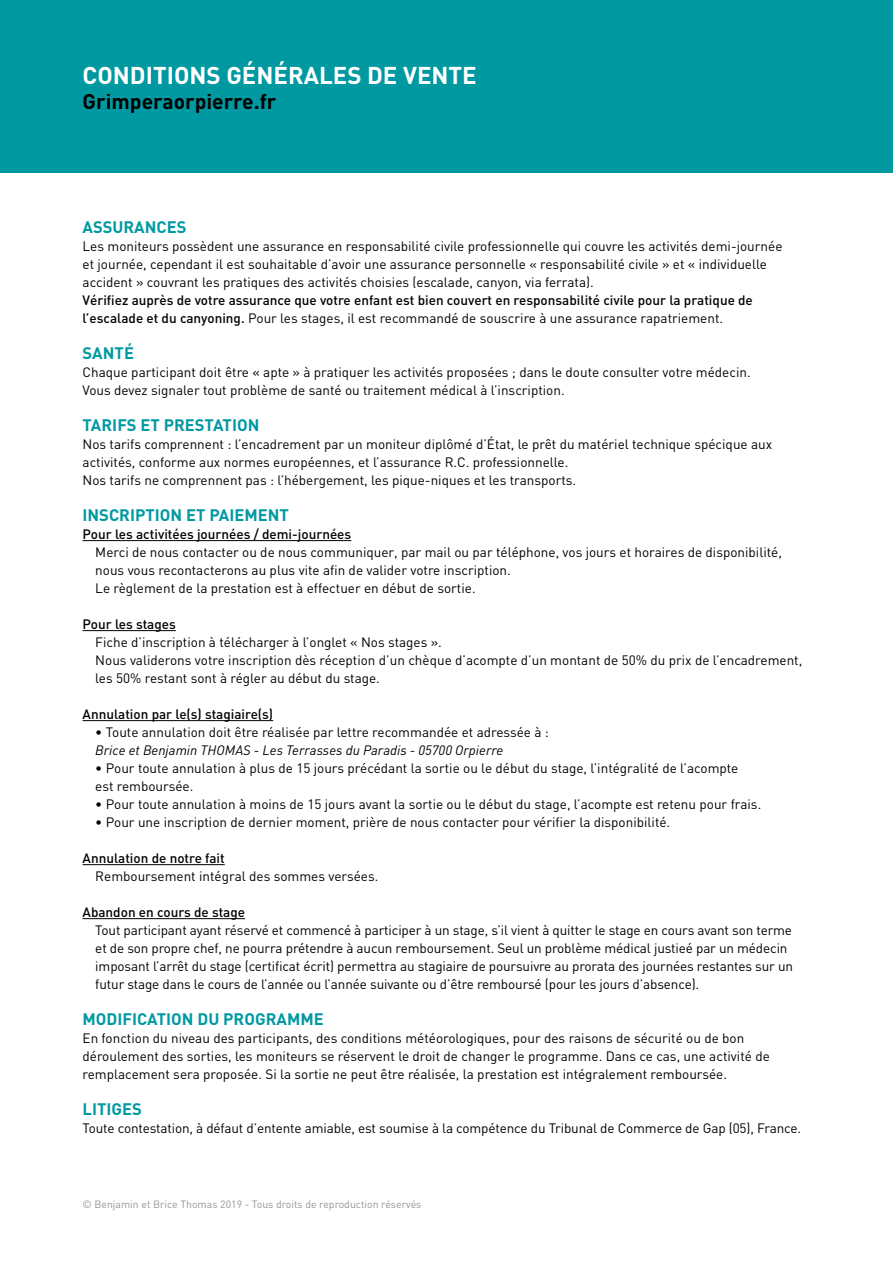
<style>
.page{position:relative;width:893px;height:1263px;background:#fff}
.page>*{position:absolute;margin:0;border:0;box-sizing:border-box;transform-origin:0 0}
.t1{font:700 24px "DIN";color:#fff}
.t2{font:700 21px "DIN";color:#000}
.t3{font:700 16.5px "DIN";color:#0099a2}
.t4{font:13.5px/18px "DIN";color:#000}
.t5{font:500 13.5px/18px "DIN";color:#000}
.t6{font:italic 13.5px "DIN";color:#000}
.t7{font:10.5px "DIN";color:#939598}
.s1{font-weight:400}
</style>
<div class="page">
<hr style="left:83px;top:540px;width:268px;height:1px;background:#000">
<hr style="left:83px;top:630px;width:93px;height:1px;background:#000">
<hr style="left:83px;top:720px;width:190px;height:1px;background:#000">
<hr style="left:83px;top:864px;width:142px;height:1px;background:#000">
<hr style="left:83px;top:918px;width:162px;height:1px;background:#000">
<div style="left:0;top:0;width:893px;height:172px;background:#0099a2"></div>
<h1 class="t1" style="left:83px;top:59px;width:396px">CONDITIONS GÉNÉRALES DE VENTE</h1>
<h2 class="t2" style="left:83px;top:88px;width:195px">Grimperaorpierre.fr</h2>
<p class="t3" style="left:83px;top:216px;width:105px">ASSURANCES</p>
<p class="t4" style="left:83px;top:237px;width:701px">Les moniteurs possèdent une assurance en responsabilité civile professionnelle qui couvre les activités demi-journée et journée, cependant il est souhaitable d’avoir une assurance personnelle « responsabilité civile » et « individuelle accident » couvrant les pratiques des activités choisies (escalade, canyon, via ferrata).</p>
<p class="t5" style="left:83px;top:290px;width:672px">Vérifiez auprès de votre assurance que votre enfant est bien couvert en responsabilité civile pour la pratique de l’escalade et du canyoning. <span class="s1">Pour les stages, il est recommandé de souscrire à une assurance rapatriement.</span></p>
<p class="t3" style="left:83px;top:342px;width:53px">SANTÉ</p>
<p class="t4" style="left:83px;top:363px;width:670px">Chaque participant doit être « apte » à pratiquer les activités proposées ; dans le doute consulter votre médecin.<br>Vous devez signaler tout problème de santé ou traitement médical à l’inscription.</p>
<p class="t3" style="left:83px;top:414px;width:178px">TARIFS ET PRESTATION</p>
<p class="t4" style="left:83px;top:435px;width:691px">Nos tarifs comprennent : l’encadrement par un moniteur diplômé d’État, le prêt du matériel technique spécique aux activités, conforme aux normes européennes, et l’assurance R.C. professionnelle.<br>Nos tarifs ne comprennent pas : l’hébergement, les pique-niques et les transports.</p>
<p class="t3" style="left:83px;top:504px;width:208px">INSCRIPTION ET PAIEMENT</p>
<p class="t5" style="left:83px;top:524px;width:270px">Pour les activitées journées / demi-journées</p>
<p class="t4" style="left:95px;top:543px;width:688px">Merci de nous contacter ou de nous communiquer, par mail ou par téléphone, vos jours et horaires de disponibilité, nous vous recontacterons au plus vite afin de valider votre inscription.<br>Le règlement de la prestation est à effectuer en début de sortie.</p>
<p class="t5" style="left:83px;top:614px;width:95px">Pour les stages</p>
<p class="t4" style="left:95px;top:633px;width:708px">Fiche d’inscription à télécharger à l’onglet « Nos stages ».<br>Nous validerons votre inscription dès réception d’un chèque d’acompte d’un montant de 50% du prix de l’encadrement, les 50% restant sont à régler au début du stage.</p>
<p class="t5" style="left:83px;top:704px;width:192px">Annulation par le(s) stagiaire(s)</p>
<p class="t4" style="left:95px;top:723px;width:455px">• Toute annulation doit être réalisée par lettre recommandée et adressée à :</p>
<p class="t6" style="left:95px;top:741px;width:410px">Brice et Benjamin THOMAS - Les Terrasses du Paradis - 05700 Orpierre</p>
<p class="t4" style="left:95px;top:759px;width:645px">• Pour toute annulation à plus de 15 jours précédant la sortie ou le début du stage, l’intégralité de l’acompte est remboursée.</p>
<p class="t4" style="left:95px;top:795px;width:667px">• Pour toute annulation à moins de 15 jours avant la sortie ou le début du stage, l’acompte est retenu pour frais.</p>
<p class="t4" style="left:95px;top:813px;width:576px">• Pour une inscription de dernier moment, prière de nous contacter pour vérifier la disponibilité.</p>
<p class="t5" style="left:83px;top:848px;width:144px">Annulation de notre fait</p>
<p class="t4" style="left:95px;top:867px;width:285px">Remboursement intégral des sommes versées.</p>
<p class="t5" style="left:83px;top:902px;width:164px">Abandon en cours de stage</p>
<p class="t4" style="left:95px;top:921px;width:699px">Tout participant ayant réservé et commencé à participer à un stage, s’il vient à quitter le stage en cours avant son terme et de son propre chef, ne pourra prétendre à aucun remboursement. Seul un problème médical justieé par un médecin imposant l’arrêt du stage (certificat écrit) permettra au stagiaire de poursuivre au prorata des journées restantes sur un futur stage dans le cours de l’année ou l’année suivante ou d’être remboursé (pour les jours d’absence).</p>
<p class="t3" style="left:83px;top:1008px;width:243px">MODIFICATION DU PROGRAMME</p>
<p class="t4" style="left:83px;top:1029px;width:689px">En fonction du niveau des participants, des conditions météorologiques, pour des raisons de sécurité ou de bon déroulement des sorties, les moniteurs se réservent le droit de changer le programme. Dans ce cas, une activité de remplacement sera proposée. Si la sortie ne peut être réalisée, la prestation est intégralement remboursée.</p>
<p class="t3" style="left:83px;top:1098px;width:61px">LITIGES</p>
<p class="t4" style="left:83px;top:1119px;width:720px">Toute contestation, à défaut d’entente amiable, est soumise à la compétence du Tribunal de Commerce de Gap (05), France.</p>
<p class="t7" style="left:83px;top:1197px;width:340px">© Benjamin et Brice Thomas 2019 - Tous droits de reproduction réservés</p>
</div>
